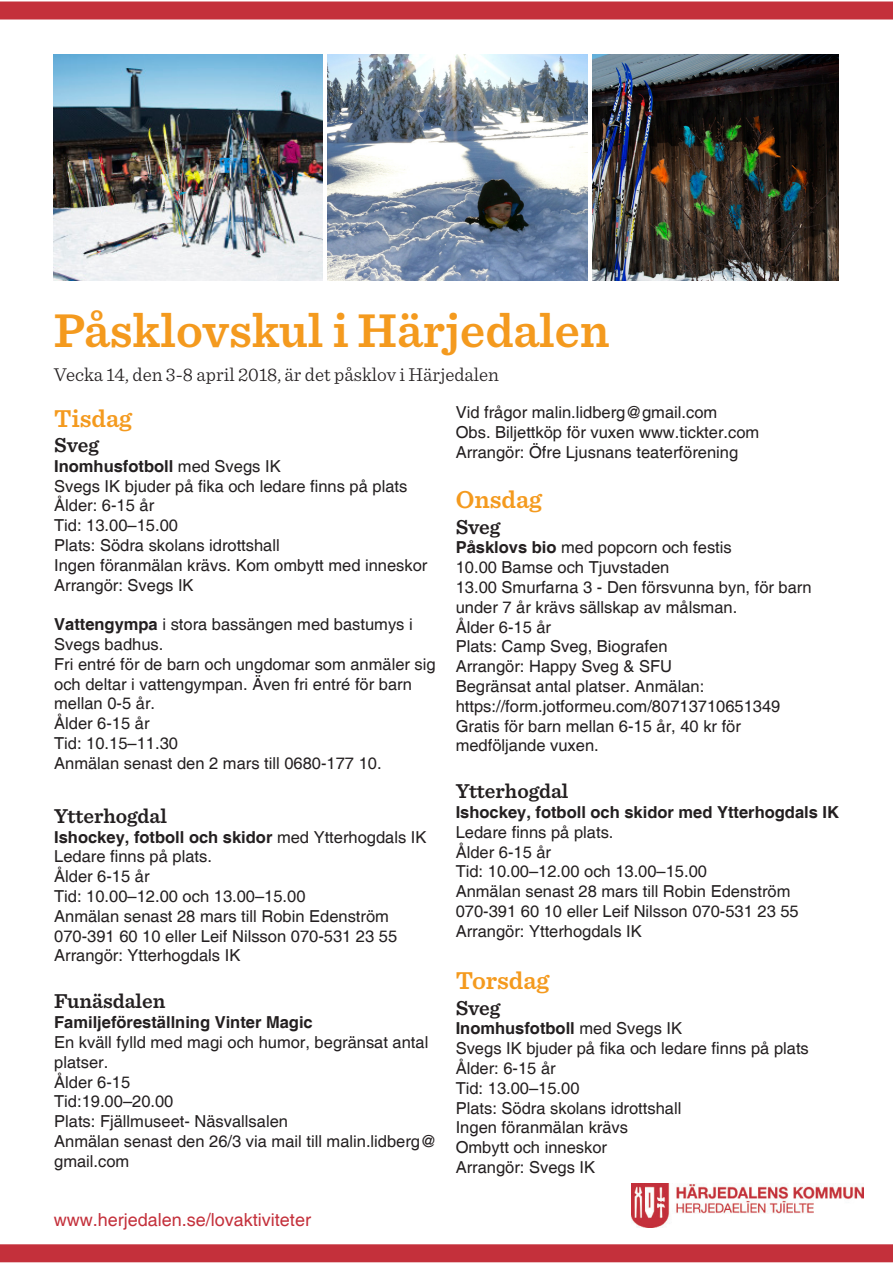
<style>
.page{position:relative;width:893px;height:1263px;background:#fff}
.page>*{position:absolute;margin:0;border:0;box-sizing:border-box;transform-origin:0 0}
.t1{font:600 49.5px "Sentinel";color:#f49a1e}
.t2{font:600 25.5px "Sentinel";color:#f49a1e}
.t3{font:600 21px "Sentinel";color:#231f20}
.t4{font:300 19.5px "Sentinel";color:#231f20}
.t5{font:18px "Helvetica";color:#c4303b}
.t6{font:16.5px/19.8px "Helvetica";color:#231f20}
.t7{font:700 16.5px "Helvetica";color:#231f20}
.s1{font-weight:400}
.s2{font-weight:700}
</style>
<div class="page">
<div style="left:0;top:2px;width:893px;height:18px;background:#c4303b"></div>
<img style="left:54px;top:54px;width:269px;height:227px">
<img style="left:328px;top:54px;width:260px;height:227px">
<img style="left:592px;top:54px;width:247px;height:227px">
<div style="left:0;top:1244px;width:893px;height:18px;background:#c4303b"></div>
<img style="left:632px;top:1183px;width:232px;height:44px">
<p class="t1" style="left:54px;top:292px;width:557px">Påsklovskul i Härjedalen</p>
<p class="t4" style="left:54px;top:360px;width:447px">Vecka 14, den 3-8 april 2018, är det påsklov i Härjedalen</p>
<p class="t2" style="left:54px;top:398px;width:79px">Tisdag</p>
<p class="t3" style="left:54px;top:429px;width:46px">Sveg</p>
<p class="t7" style="left:54px;top:456px;width:228px">Inomhusfotboll <span class="s1">med Svegs IK</span></p>
<p class="t6" style="left:54px;top:476px;width:355px">Svegs IK bjuder på fika och ledare finns på plats</p>
<p class="t6" style="left:54px;top:496px;width:101px">Ålder: 6-15 år</p>
<p class="t6" style="left:54px;top:516px;width:125px">Tid: 13.00–15.00</p>
<p class="t6" style="left:54px;top:536px;width:227px">Plats: Södra skolans idrottshall</p>
<p class="t6" style="left:54px;top:556px;width:375px">Ingen föranmälan krävs. Kom ombytt med inneskor</p>
<p class="t6" style="left:54px;top:575px;width:141px">Arrangör: Svegs IK</p>
<p class="t6" style="left:54px;top:615px;width:360px"><span class="s2">Vattengympa</span> i stora bassängen med bastumys i</p>
<p class="t6" style="left:54px;top:635px;width:111px">Svegs badhus.</p>
<p class="t6" style="left:54px;top:655px;width:383px">Fri entré för de barn och ungdomar som anmäler sig och deltar i vattengympan. Även fri entré för barn mellan 0-5 år.</p>
<p class="t6" style="left:54px;top:714px;width:97px">Ålder 6-15 år</p>
<p class="t6" style="left:54px;top:734px;width:125px">Tid: 10.15–11.30</p>
<p class="t6" style="left:54px;top:754px;width:329px">Anmälan senast den 2 mars till 0680-177 10.</p>
<p class="t3" style="left:54px;top:800px;width:114px">Ytterhogdal</p>
<p class="t7" style="left:54px;top:827px;width:374px">Ishockey, fotboll och skidor <span class="s1">med Ytterhogdals IK</span></p>
<p class="t6" style="left:54px;top:847px;width:159px">Ledare finns på plats.</p>
<p class="t6" style="left:54px;top:867px;width:97px">Ålder 6-15 år</p>
<p class="t6" style="left:54px;top:887px;width:253px">Tid: 10.00–12.00 och 13.00–15.00</p>
<p class="t6" style="left:54px;top:907px;width:336px">Anmälan senast 28 mars till Robin Edenström</p>
<p class="t6" style="left:54px;top:926px;width:345px">070-391 60 10 eller Leif Nilsson 070-531 23 55</p>
<p class="t6" style="left:54px;top:946px;width:188px">Arrangör: Ytterhogdals IK</p>
<p class="t3" style="left:54px;top:985px;width:113px">Funäsdalen</p>
<p class="t7" style="left:54px;top:1012px;width:260px">Familjeföreställning Vinter Magic</p>
<p class="t6" style="left:54px;top:1033px;width:376px">En kväll fylld med magi och humor, begränsat antal platser.</p>
<p class="t6" style="left:54px;top:1072px;width:78px">Ålder 6-15</p>
<p class="t6" style="left:54px;top:1092px;width:121px">Tid:19.00–20.00</p>
<p class="t6" style="left:54px;top:1112px;width:235px">Plats: Fjällmuseet- Näsvallsalen</p>
<p class="t6" style="left:54px;top:1132px;width:384px">Anmälan senast den 26/3 via mail till malin.lidberg@ gmail.com</p>
<p class="t6" style="left:456px;top:403px;width:263px">Vid frågor malin.lidberg@gmail.com</p>
<p class="t6" style="left:456px;top:423px;width:305px">Obs. Biljettköp för vuxen www.tickter.com</p>
<p class="t6" style="left:456px;top:443px;width:284px">Arrangör: Öfre Ljusnans teaterförening</p>
<p class="t2" style="left:456px;top:480px;width:88px">Onsdag</p>
<p class="t3" style="left:456px;top:510px;width:46px">Sveg</p>
<p class="t6" style="left:456px;top:538px;width:278px"><span class="s2">Påsklovs bio</span> med popcorn och festis</p>
<p class="t6" style="left:456px;top:558px;width:215px">10.00 Bamse och Tjuvstaden</p>
<p class="t6" style="left:456px;top:578px;width:357px">13.00 Smurfarna 3 - Den försvunna byn, för barn under 7 år krävs sällskap av målsman.</p>
<p class="t6" style="left:456px;top:617px;width:97px">Ålder 6-15 år</p>
<p class="t6" style="left:456px;top:637px;width:213px">Plats: Camp Sveg, Biografen</p>
<p class="t6" style="left:456px;top:657px;width:218px">Arrangör: Happy Sveg &amp; SFU</p>
<p class="t6" style="left:456px;top:677px;width:250px">Begränsat antal platser. Anmälan:</p>
<p class="t6" style="left:456px;top:697px;width:326px">https://form.jotformeu.com/80713710651349<br>Gratis för barn mellan 6-15 år, 40 kr för medföljande vuxen.</p>
<p class="t3" style="left:456px;top:775px;width:114px">Ytterhogdal</p>
<p class="t7" style="left:456px;top:802px;width:385px">Ishockey, fotboll och skidor med Ytterhogdals IK</p>
<p class="t6" style="left:456px;top:823px;width:159px">Ledare finns på plats.</p>
<p class="t6" style="left:456px;top:842px;width:97px">Ålder 6-15 år</p>
<p class="t6" style="left:456px;top:862px;width:253px">Tid: 10.00–12.00 och 13.00–15.00</p>
<p class="t6" style="left:456px;top:882px;width:336px">Anmälan senast 28 mars till Robin Edenström</p>
<p class="t6" style="left:456px;top:902px;width:345px">070-391 60 10 eller Leif Nilsson 070-531 23 55</p>
<p class="t6" style="left:456px;top:922px;width:188px">Arrangör: Ytterhogdals IK</p>
<p class="t2" style="left:456px;top:961px;width:95px">Torsdag</p>
<p class="t3" style="left:456px;top:991px;width:46px">Sveg</p>
<p class="t7" style="left:456px;top:1018px;width:228px">Inomhusfotboll <span class="s1">med Svegs IK</span></p>
<p class="t6" style="left:456px;top:1039px;width:355px">Svegs IK bjuder på fika och ledare finns på plats</p>
<p class="t6" style="left:456px;top:1059px;width:101px">Ålder: 6-15 år</p>
<p class="t6" style="left:456px;top:1079px;width:125px">Tid: 13.00–15.00</p>
<p class="t6" style="left:456px;top:1098px;width:227px">Plats: Södra skolans idrottshall</p>
<p class="t6" style="left:456px;top:1118px;width:174px">Ingen föranmälan krävs</p>
<p class="t6" style="left:456px;top:1138px;width:153px">Ombytt och inneskor</p>
<p class="t6" style="left:456px;top:1158px;width:141px">Arrangör: Svegs IK</p>
<p class="t5" style="left:54px;top:1209px;width:259px">www.herjedalen.se/lovaktiviteter</p>
</div>
